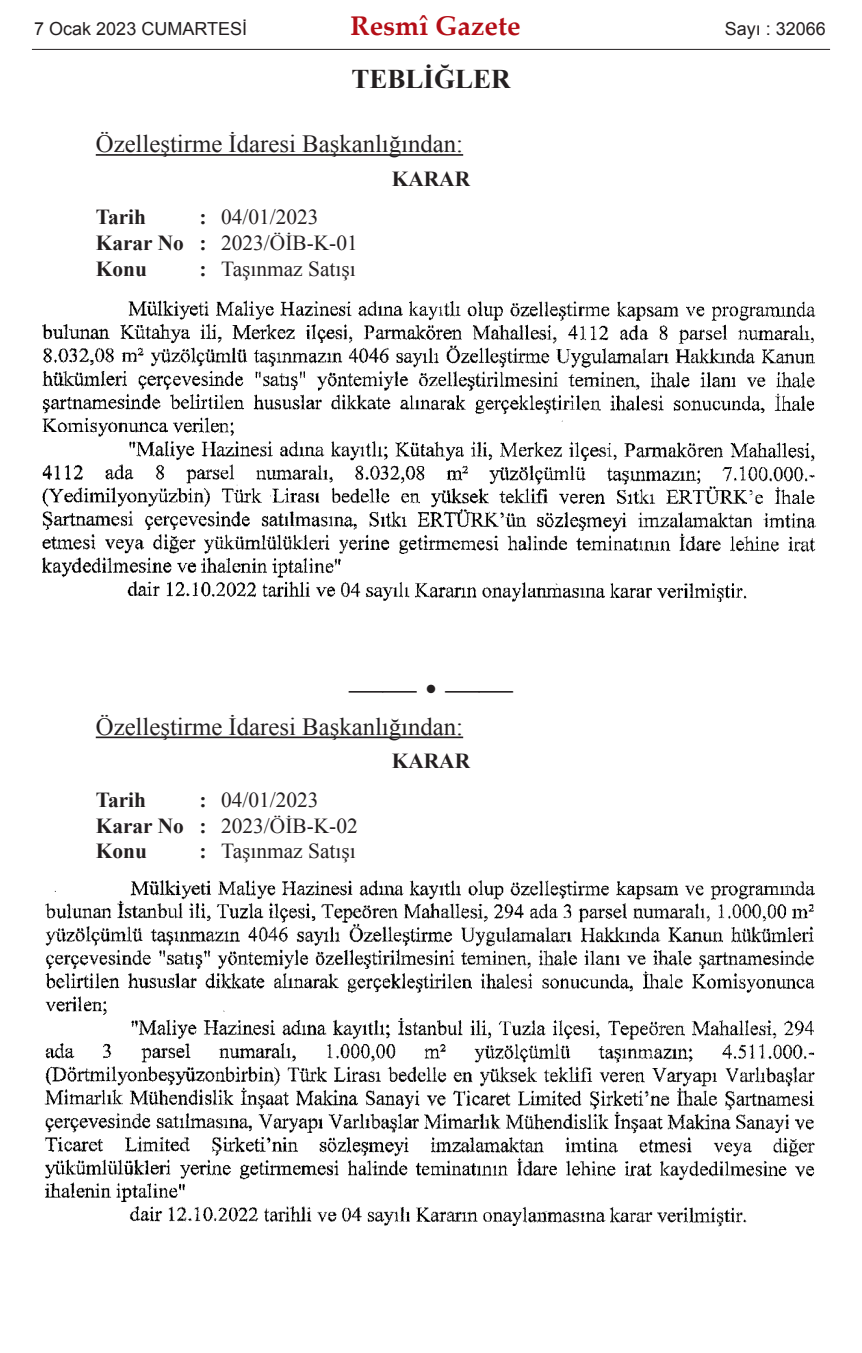
<style>
.page{position:relative;width:862px;height:1353px;background:#fff}
.page>*{position:absolute;margin:0;border:0;box-sizing:border-box;transform-origin:0 0}
.t1{font:33.75px "Times New Roman";color:#231f20}
.t2{font:700 27px "Palatino Linotype";color:#b40e16}
.t3{font:700 27px "Times New Roman";color:#231f20}
.t4{font:24.75px "Times New Roman";color:#231f20}
.t5{font:21.38px/25.7px "Times New Roman";color:#231f20}
.t6{font:700 21.38px "Times New Roman";color:#231f20}
.t7{font:18px "Arial";color:#231f20}
.s1{font-weight:700}
</style>
<div class="page">
<hr style="left:96px;top:154px;width:367px;height:2px;background:#231f20">
<hr style="left:96px;top:736px;width:367px;height:2px;background:#231f20">
<img style="left:42px;top:300px;width:774px;height:302px">
<img style="left:44px;top:880px;width:771px;height:347px">
<hr style="left:32px;top:49px;width:797px;height:1px;background:#231f20">
<p class="t7" style="left:34px;top:18px;width:214px">7 Ocak 2023 CUMARTESİ</p>
<p class="t2" style="left:350px;top:15px;width:171px">Resmî Gazete</p>
<p class="t7" style="left:724px;top:18px;width:103px">Sayı : 32066</p>
<p class="t3" style="left:351px;top:64px;width:161px">TEBLİĞLER</p>
<p class="t4" style="left:96px;top:130px;width:369px">Özelleştirme İdaresi Başkanlığından:</p>
<p class="t6" style="left:391px;top:166px;width:80px">KARAR</p>
<p class="t6" style="left:96px;top:205px;width:52px">Tarih</p>
<p class="t5" style="left:96px;top:204px;width:263px;text-indent:104px"><span class="s1">:</span> 04/01/2023<br><span class="s1">Karar No :</span> 2023/ÖİB-K-01<br><span class="s1">Konu</span></p>
<p class="t5" style="left:199px;top:256px;width:158px"><span class="s1">:</span> Taşınmaz Satışı</p>
<h1 class="t1" style="left:349px;top:670px;width:165px">—— • ——</h1>
<p class="t4" style="left:96px;top:712px;width:369px">Özelleştirme İdaresi Başkanlığından:</p>
<p class="t6" style="left:391px;top:749px;width:80px">KARAR</p>
<p class="t6" style="left:96px;top:787px;width:52px">Tarih</p>
<p class="t5" style="left:96px;top:786px;width:263px;text-indent:104px"><span class="s1">:</span> 04/01/2023<br><span class="s1">Karar No :</span> 2023/ÖİB-K-02<br><span class="s1">Konu</span></p>
<p class="t5" style="left:199px;top:838px;width:158px"><span class="s1">:</span> Taşınmaz Satışı</p>
</div>
